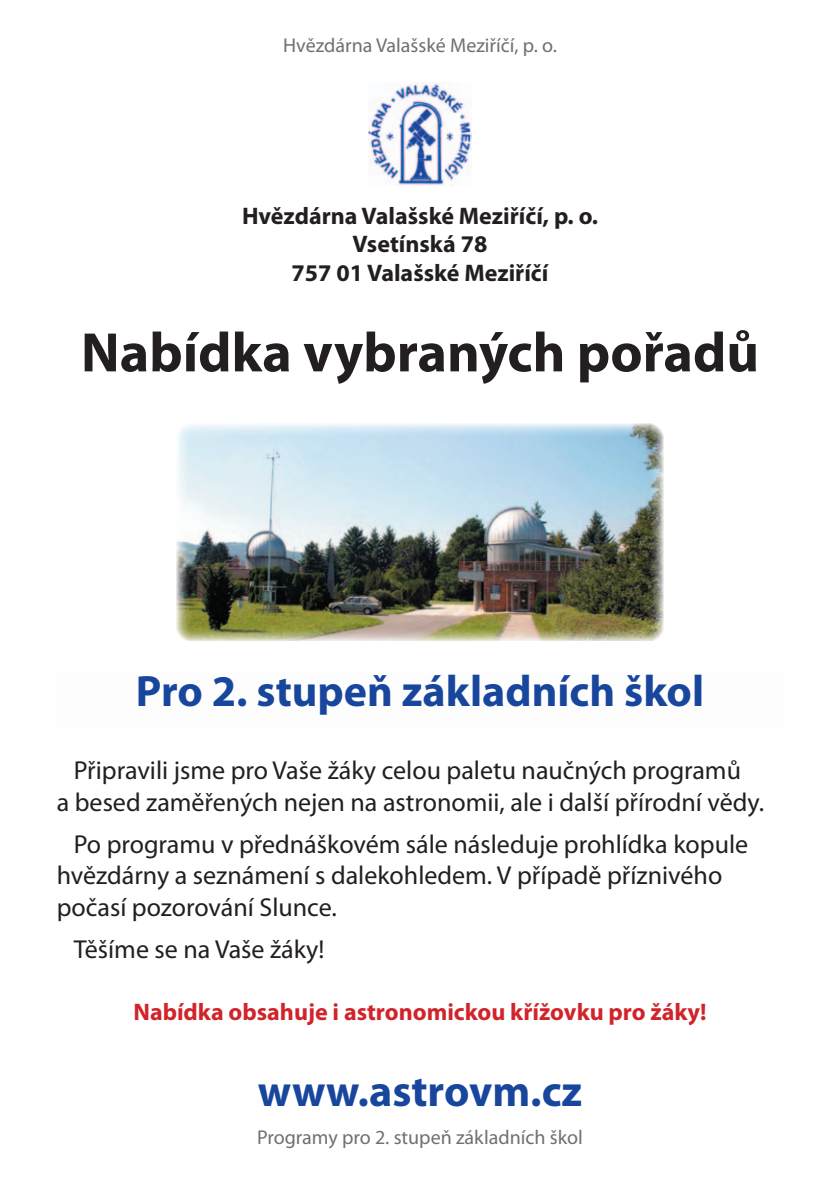
<style>
.page{position:relative;width:840px;height:1191px;background:#fff}
.page>*{position:absolute;margin:0;border:0;box-sizing:border-box;transform-origin:0 0}
.t1{font:700 56px "Myriad Pro";color:#231f20}
.t2{font:700 44px "Myriad Pro";color:#18469d}
.t3{font:26px/31.2px "Myriad Pro";color:#231f20;text-align:center}
.t4{font:700 24px "Myriad Pro";color:#231f20}
.t5{font:700 24px "Myriad Pro";color:#d1232a}
.t6{font:20px "Myriad Pro";color:#6f7073}
</style>
<div class="page">
<img style="left:368px;top:82px;width:103px;height:104px">
<img style="left:177px;top:423px;width:485px;height:218px">
<p class="t6" style="left:283px;top:34px;width:275px">Hvězdárna Valašské Meziříčí, p. o.</p>
<p class="t4" style="left:242px;top:202px;width:357px">Hvězdárna Valašské Meziříčí, p. o.</p>
<p class="t4" style="left:352px;top:231px;width:136px">Vsetínská 78</p>
<p class="t4" style="left:291px;top:260px;width:258px">757 01 Valašské Meziříčí</p>
<p class="t1" style="left:81px;top:321px;width:679px">Nabídka vybraných pořadů</p>
<p class="t2" style="left:136px;top:667px;width:569px">Pro 2. stupeň základních škol</p>
<p class="t3" style="left:57px;top:755px;width:708px">Připravili jsme pro Vaše žáky celou paletu naučných programů<br>a besed zaměřených nejen na astronomii, ale i další přírodní vědy.</p>
<p class="t3" style="left:57px;top:829px;width:692px;text-align:left;text-indent:17px">Po programu v přednáškovém sále následuje prohlídka kopule hvězdárny a seznámení s dalekohledem. V případě příznivého počasí pozorování Slunce.</p>
<p class="t3" style="left:74px;top:934px;width:252px">Těšíme se na Vaše žáky!</p>
<p class="t5" style="left:133px;top:999px;width:574px">Nabídka obsahuje i astronomickou křížovku pro žáky!</p>
<p class="t2" style="left:257px;top:1066px;width:326px">www.astrovm.cz</p>
<p class="t6" style="left:257px;top:1126px;width:327px">Programy pro 2. stupeň základních škol</p>
</div>
